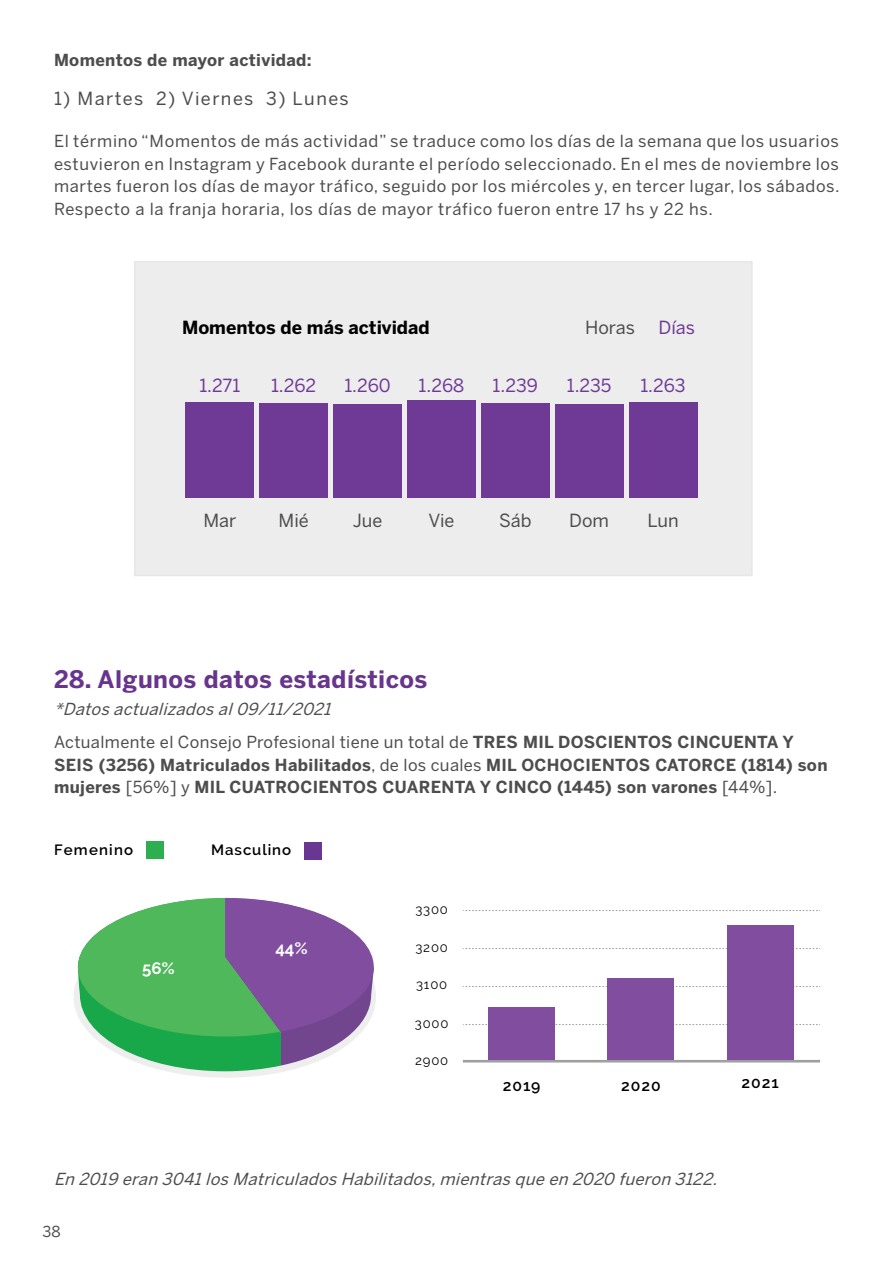
<style>
.page{position:relative;width:893px;height:1263px;background:#fff}
.page>*{position:absolute;margin:0;border:0;box-sizing:border-box;transform-origin:0 0}
.Párrafo_de_lista{font:700 24px "Benton Sans";letter-spacing:.02em;color:#68358e}
.t1{font:18px "Benton Sans";color:#6f3a96}
.t2{font:18px "Benton Sans";color:#4d4d4f}
.t3{font:18px "Benton Sans";letter-spacing:.08em;color:#4e4d4d}
.t4{font:700 18px "Benton Sans";color:#000}
.t5{font:700 16.8px "Raleway";color:#fff}
.t6{font:16.5px/22.5px "Benton Sans";letter-spacing:.04em;color:#4e4d4d;text-align:justify}
.t7{font:700 16.5px/22.5px "Benton Sans";letter-spacing:.02em;color:#4e4d4d}
.Párrafo_de_lista-2{font:italic 16.5px "Benton Sans";color:#4e4d4d}
.t8{font:600 15.75px "Raleway";letter-spacing:.06em;color:#000}
.t9{font:600 15px "Raleway";letter-spacing:.06em;color:#000}
.t10{font:600 15px "Raleway";letter-spacing:.08em;color:#000}
.t11{font:15px "Benton Sans";color:#4e4d4d}
.t12{font:13.05px "Raleway";letter-spacing:.06em;color:#000}
.s1{font-weight:400}
</style>
<div class="page">
<div style="left:146px;top:841px;width:18px;height:18px;background:#2dae50"></div>
<div style="left:304px;top:841px;width:18px;height:18px;background:#6a3694"></div>
<svg style="left:78px;top:898px;width:296px;height:173px;background:#769f8b"></svg>
<svg style="left:463px;top:1024px;width:357px;height:1px"></svg>
<hr style="left:463px;top:1060px;width:357px;height:2px;background:#9d9fa2">
<svg style="left:463px;top:986px;width:357px;height:1px"></svg>
<svg style="left:463px;top:948px;width:357px;height:1px"></svg>
<svg style="left:463px;top:910px;width:357px;height:1px"></svg>
<div style="left:727px;top:925px;width:66px;height:135px;background:#814e9f"></div>
<div style="left:608px;top:978px;width:66px;height:82px;background:#814e9f"></div>
<div style="left:488px;top:1008px;width:67px;height:52px;background:#814e9f"></div>
<div style="left:135px;top:262px;width:617px;height:313px;background:#ededed"></div>
<div style="left:186px;top:402px;width:68px;height:95px;background:#6f3a96"></div>
<div style="left:260px;top:403px;width:68px;height:94px;background:#6f3a96"></div>
<div style="left:333px;top:404px;width:69px;height:93px;background:#6f3a96"></div>
<div style="left:407px;top:400px;width:69px;height:97px;background:#6f3a96"></div>
<div style="left:629px;top:402px;width:68px;height:95px;background:#6f3a96"></div>
<div style="left:481px;top:403px;width:68px;height:94px;background:#6f3a96"></div>
<div style="left:555px;top:404px;width:68px;height:93px;background:#6f3a96"></div>
<p class="t7" style="left:54px;top:49px;width:259px">Momentos de mayor actividad:</p>
<p class="t3" style="left:54px;top:88px;width:296px">1) Martes 2) Viernes 3) Lunes</p>
<p class="t6" style="left:54px;top:130px;width:787px">El término “Momentos de más actividad” se traduce como los días de la semana que los usuarios estuvieron en Instagram y Facebook durante el período seleccionado. En el mes de noviembre los martes fueron los días de mayor tráfico, seguido por los miércoles y, en tercer lugar, los sábados.<br>Respecto a la franja horaria, los días de mayor tráfico fueron entre 17 hs y 22 hs.</p>
<p class="t4" style="left:182px;top:317px;width:249px">Momentos de más actividad</p>
<p class="t2" style="left:585px;top:317px;width:51px">Horas</p>
<p class="t1" style="left:658px;top:317px;width:38px">Días</p>
<p class="t1" style="left:199px;top:375px;width:42px">1.271</p>
<p class="t1" style="left:271px;top:375px;width:47px">1.262</p>
<p class="t1" style="left:344px;top:375px;width:48px">1.260</p>
<p class="t1" style="left:419px;top:375px;width:47px">1.268</p>
<p class="t1" style="left:493px;top:375px;width:47px">1.239</p>
<p class="t1" style="left:567px;top:375px;width:46px">1.235</p>
<p class="t1" style="left:640px;top:375px;width:47px">1.263</p>
<p class="t2" style="left:203px;top:509px;width:34px">Mar</p>
<p class="t2" style="left:279px;top:509px;width:32px">Mié</p>
<p class="t2" style="left:353px;top:509px;width:31px">Jue</p>
<p class="t2" style="left:428px;top:509px;width:28px">Vie</p>
<p class="t2" style="left:499px;top:509px;width:34px">Sáb</p>
<p class="t2" style="left:569px;top:509px;width:41px">Dom</p>
<p class="t2" style="left:647px;top:509px;width:33px">Lun</p>
<p class="Párrafo_de_lista" style="left:54px;top:665px;width:375px">28. Algunos datos estadísticos</p>
<p class="Párrafo_de_lista-2" style="left:54px;top:699px;width:283px">*Datosactualizadosal09/11/2021</p>
<p class="t7" style="left:54px;top:731px;width:775px"><span class="s1">Actualmente el Consejo Profesional tiene un total de</span> TRES MIL DOSCIENTOS CINCUENTA Y<br>SEIS (3256) Matriculados Habilitados<span class="s1">, de los cuales</span> MIL OCHOCIENTOS CATORCE (1814) son mujeres <span class="s1">[56%] y</span> MIL CUATROCIENTOS CUARENTA Y CINCO (1445) son varones <span class="s1">[44%].</span></p>
<p class="t10" style="left:54px;top:841px;width:81px">Femenino</p>
<p class="t9" style="left:211px;top:841px;width:81px">Masculino</p>
<p class="t5" style="left:142px;top:958px;width:34px">56%</p>
<p class="t5" style="left:275px;top:938px;width:34px">44%</p>
<p class="t12" style="left:415px;top:902px;width:34px">3300</p>
<p class="t12" style="left:415px;top:940px;width:34px">3200</p>
<p class="t12" style="left:416px;top:976px;width:33px">3100</p>
<p class="t12" style="left:415px;top:1016px;width:35px">3000</p>
<p class="t12" style="left:415px;top:1052px;width:35px">2900</p>
<p class="t8" style="left:503px;top:1076px;width:39px">2019</p>
<p class="t8" style="left:621px;top:1076px;width:41px">2020</p>
<p class="t8" style="left:742px;top:1073px;width:39px">2021</p>
<p class="Párrafo_de_lista-2" style="left:54px;top:1169px;width:670px">En 2019 eran 3041losMatriculadosHabilitados,mientrasque en 2020 fueron 3122.</p>
<p class="t11" style="left:43px;top:1222px;width:20px">38</p>
</div>
